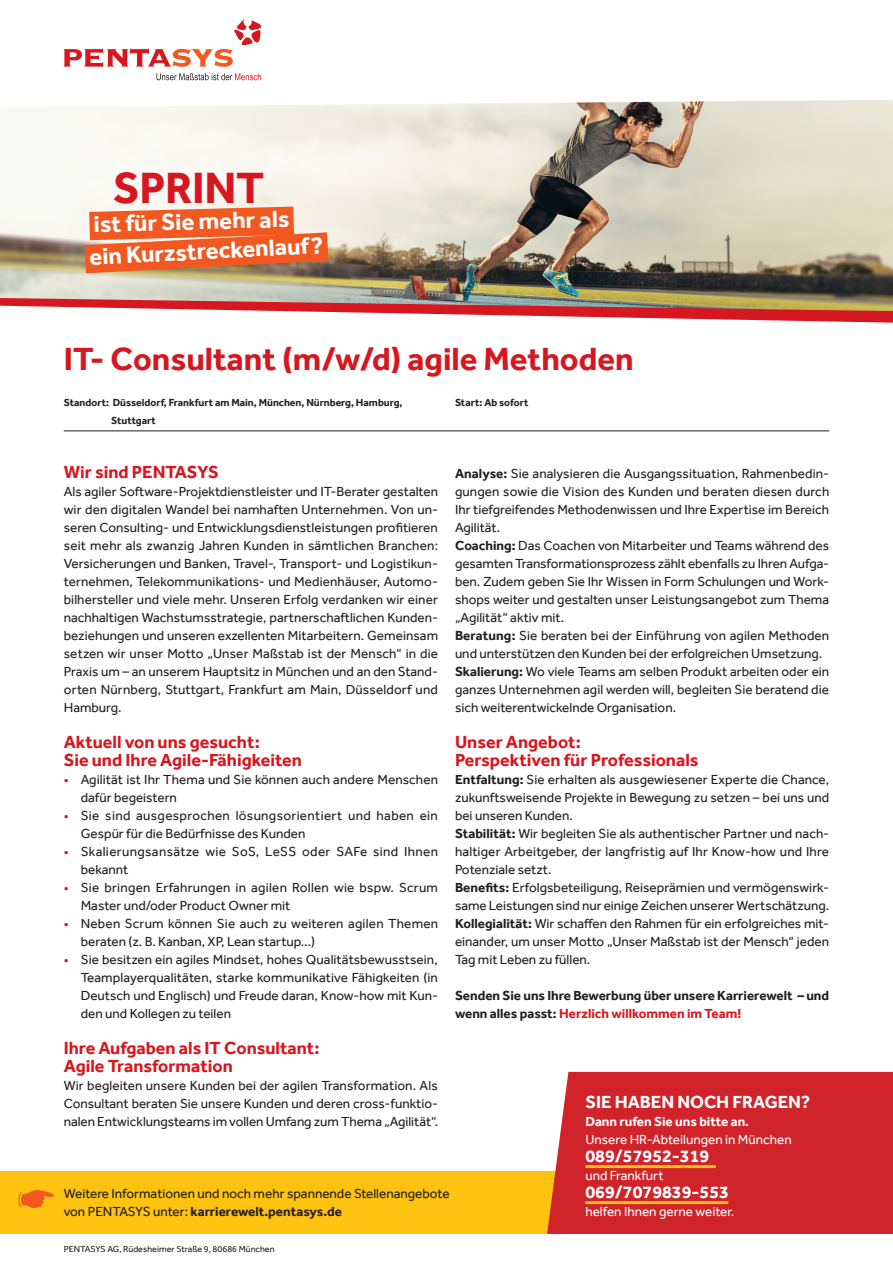
<style>
.page{position:relative;width:893px;height:1263px;background:#fff}
.page>*{position:absolute;margin:0;border:0;box-sizing:border-box;transform-origin:0 0}
.Schlagwort{font:700 45px "Effra";letter-spacing:-.005em;color:#d7171f}
.Jobtitel_Abschlussar{font:700 33px "Effra";color:#d7171f}
.Claim{font:700 24px "Effra";color:#fff}
.Headline_01{font:700 18px/18px "Effra";color:#d7171f}
.Fliesstext_linksbünd{font:700 18px "Effra";color:#fff}
.Headline_01-2{font:700 18px "Effra";color:#fff}
.Fliesstext_Blocksatz{font:13.5px/18px "Effra";color:#231f20;text-align:justify}
.Fliesstext_Blocksatz-2{font:13.5px/18px "Effra";letter-spacing:.025em;color:#231f20}
.Fliesstext_Blocksatz-3{font:700 13.5px/18px "Effra";color:#231f20}
.Fliesstext_Blocksatz-4{font:13.5px/18px "Effra";letter-spacing:.02em;color:#231f20}
.Fliesstext_linksbünd-2{font:13.5px "Effra";color:#fff}
.Fliesstext_linksbünd-3{font:13.5px "Effra";color:#231f20}
.Fliesstext_linksbünd-4{font:700 13.5px "Effra";color:#231f20}
.Fliesstext_Blocksatz-5{font:700 13.5px "Effra";color:#fff}
.Start_Standort{font:700 10.5px/18px "Effra";color:#231f20}
.Fliesstext_Blocksatz-6{font:9px "Effra";color:#231f20}
.s1{color:#d7171f}
.s2{font-weight:700}
.s3{font-weight:400}
</style>
<div class="page">
<img style="left:0;top:100px;width:893px;height:198px">
<svg style="left:85px;top:207px;width:243px;height:66px;background:#e86e3e"></svg>
<svg style="left:156px;top:73px;width:105px;height:7px"></svg>
<svg style="left:64px;top:19px;width:197px;height:48px"></svg>
<svg style="left:0;top:298px;width:893px;height:25px"></svg>
<hr style="left:64px;top:430px;width:765px;height:1px;background:#231f20">
<div style="left:0;top:1171px;width:568px;height:63px;background:#fec210"></div>
<div style="left:547px;top:1072px;width:346px;height:162px;background:#d1232a"></div>
<hr style="left:585px;top:1165px;width:131px;height:3px;background:#fec210">
<hr style="left:585px;top:1201px;width:143px;height:3px;background:#fec210">
<svg style="left:19px;top:1190px;width:35px;height:18px"></svg>
<p class="Schlagwort" style="left:113px;top:161px;width:153px">SPRINT</p>
<p class="Claim" style="left:94px;top:209px;width:197px;rotate:-1deg">ist für Sie mehr als</p>
<p class="Claim" style="left:89px;top:243px;width:236px;rotate:-3deg">ein Kurzstreckenlauf?</p>
<p class="Jobtitel_Abschlussar" style="left:64px;top:339px;width:571px">IT- Consultant (m/w/d) agile Methoden</p>
<p class="Start_Standort" style="left:111px;top:393px;width:293px;text-indent:-48px">Standort: Düsseldorf, Frankfurt am Main, München, Nürnberg, Hamburg,<br>Stuttgart</p>
<p class="Start_Standort" style="left:455px;top:393px;width:75px">Start: Ab sofort</p>
<p class="Headline_01" style="left:64px;top:463px;width:156px">Wir sind PENTASYS</p>
<p class="Fliesstext_Blocksatz" style="left:64px;top:482px;width:376px">Als agiler Software-Projektdienstleister und IT-Berater gestalten wir den digitalen Wandel bei namhaften Unternehmen. Von un&shy;seren Consulting- und Entwicklungsdienstleistungen profitieren seit mehr als zwanzig Jahren Kunden in sämtlichen Branchen:<br>Versicherungen und Banken, Travel-, Transport- und Logistikun&shy;ternehmen, Telekommunikations- und Medienhäuser, Automo&shy;bilhersteller und viele mehr. Unseren Erfolg verdanken wir einer nachhaltigen Wachstumsstrategie, partnerschaftlichen Kunden&shy;beziehungen und unseren exzellenten Mitarbeitern. Gemeinsam setzen wir unser Motto „Unser Maßstab ist der Mensch“ in die Praxis um – an unserem Hauptsitz in München und an den Stand&shy;orten Nürnberg, Stuttgart, Frankfurt am Main, Düsseldorf und Hamburg.</p>
<p class="Headline_01" style="left:64px;top:733px;width:240px">Aktuell von uns gesucht:<br>Sie und Ihre Agile-Fähigkeiten</p>
<p class="Fliesstext_Blocksatz" style="left:81px;top:770px;width:359px;text-indent:-17px"><span class="s1">•</span> Agilität ist Ihr Thema und Sie können auch andere Menschen dafür begeistern</p>
<p class="Fliesstext_Blocksatz-2" style="left:81px;top:806px;width:359px;text-indent:-17px"><span class="s1">•</span> Sie sind ausgesprochen lösungsorientiert und haben ein<br>Gespür für die Bedürfnisse des Kunden</p>
<p class="Fliesstext_Blocksatz-2" style="left:81px;top:842px;width:359px;text-indent:-17px"><span class="s1">•</span> Skalierungsansätze wie SoS, LeSS oder SAFe sind Ihnen bekannt</p>
<p class="Fliesstext_Blocksatz-4" style="left:81px;top:878px;width:359px;text-indent:-17px"><span class="s1">•</span> Sie bringen Erfahrungen in agilen Rollen wie bspw. Scrum<br>Master und/oder Product Owner mit</p>
<p class="Fliesstext_Blocksatz" style="left:81px;top:914px;width:359px;text-indent:-17px"><span class="s1">•</span> Neben Scrum können Sie auch zu weiteren agilen Themen beraten (z. B. Kanban, XP, Lean startup...)</p>
<p class="Fliesstext_Blocksatz" style="left:81px;top:950px;width:359px;text-indent:-17px"><span class="s1">•</span> Sie besitzen ein agiles Mindset, hohes Qualitätsbewusstsein, Teamplayerqualitäten, starke kommunikative Fähigkeiten (in Deutsch und Englisch) und Freude daran, Know-how mit Kun&shy;den und Kollegen zu teilen</p>
<p class="Headline_01" style="left:64px;top:1039px;width:257px">Ihre Aufgaben als IT Consultant:<br>Agile Transformation</p>
<p class="Fliesstext_Blocksatz" style="left:64px;top:1076px;width:376px">Wir begleiten unsere Kunden bei der agilen Transformation. Als Consultant beraten Sie unsere Kunden und deren cross-funktio&shy;nalen Entwicklungsteams im vollen Umfang zum Thema „Agilität“.</p>
<p class="Fliesstext_Blocksatz" style="left:455px;top:464px;width:376px"><span class="s2">Analyse:</span> Sie analysieren die Ausgangssituation, Rahmenbedin&shy;gungen sowie die Vision des Kunden und beraten diesen durch Ihr tiefgreifendes Methodenwissen und Ihre Expertise im Bereich Agilität.</p>
<p class="Fliesstext_Blocksatz" style="left:455px;top:536px;width:376px"><span class="s2">Coaching:</span> Das Coachen von Mitarbeiter und Teams während des gesamten Transformationsprozess zählt ebenfalls zu Ihren Aufga&shy;ben. Zudem geben Sie Ihr Wissen in Form Schulungen und Work&shy;shops weiter und gestalten unser Leistungsangebot zum Thema „Agilität“ aktiv mit.</p>
<p class="Fliesstext_Blocksatz" style="left:455px;top:626px;width:376px"><span class="s2">Beratung:</span> Sie beraten bei der Einführung von agilen Methoden und unterstützen den Kunden bei der erfolgreichen Umsetzung.</p>
<p class="Fliesstext_Blocksatz" style="left:455px;top:662px;width:376px"><span class="s2">Skalierung:</span> Wo viele Teams am selben Produkt arbeiten oder ein ganzes Unternehmen agil werden will, begleiten Sie beratend die sich weiterentwickelnde Organisation.</p>
<p class="Headline_01" style="left:455px;top:733px;width:245px">Unser Angebot:<br>Perspektiven für Professionals</p>
<p class="Fliesstext_Blocksatz" style="left:455px;top:770px;width:376px"><span class="s2">Entfaltung:</span> Sie erhalten als ausgewiesener Experte die Chance, zukunftsweisende Projekte in Bewegung zu setzen – bei uns und bei unseren Kunden.</p>
<p class="Fliesstext_Blocksatz" style="left:455px;top:824px;width:376px"><span class="s2">Stabilität:</span> Wir begleiten Sie als authentischer Partner und nach&shy;haltiger Arbeitgeber, der langfristig auf Ihr Know-how und Ihre Potenziale setzt.</p>
<p class="Fliesstext_Blocksatz" style="left:455px;top:878px;width:376px"><span class="s2">Benefits:</span> Erfolgsbeteiligung, Reiseprämien und vermögenswirk&shy;same Leistungen sind nur einige Zeichen unserer Wertschätzung.</p>
<p class="Fliesstext_Blocksatz" style="left:455px;top:914px;width:376px"><span class="s2">Kollegialität:</span> Wir schaffen den Rahmen für ein erfolgreiches mit&shy;einander, um unser Motto „Unser Maßstab ist der Mensch“ jeden Tag mit Leben zu füllen.</p>
<p class="Fliesstext_Blocksatz-3" style="left:455px;top:986px;width:376px">Senden Sie uns Ihre Bewerbung über unsere Karrierewelt – und wenn alles passt: <span class="s1">Herzlich willkommen im Team!</span></p>
<p class="Headline_01-2" style="left:585px;top:1091px;width:226px">SIE HABEN NOCH FRAGEN?</p>
<p class="Fliesstext_Blocksatz-5" style="left:585px;top:1113px;width:165px">Dann rufen Sie uns bitte an.</p>
<p class="Fliesstext_linksbünd-2" style="left:585px;top:1131px;width:208px">Unsere HR-Abteilungen in München</p>
<p class="Fliesstext_linksbünd" style="left:585px;top:1145px;width:125px">089/57952-319</p>
<p class="Fliesstext_linksbünd-2" style="left:585px;top:1167px;width:80px">und Frankfurt</p>
<p class="Fliesstext_linksbünd" style="left:585px;top:1181px;width:145px">069/7079839-553</p>
<p class="Fliesstext_linksbünd-2" style="left:585px;top:1203px;width:150px">helfen Ihnen gerne weiter.</p>
<p class="Fliesstext_linksbünd-3" style="left:64px;top:1185px;width:387px">Weitere Informationen und noch mehr spannende Stellenangebote</p>
<p class="Fliesstext_linksbünd-4" style="left:64px;top:1203px;width:280px"><span class="s3">von PENTASYS unter:</span> karrierewelt.pentasys.de</p>
<p class="Fliesstext_Blocksatz-6" style="left:64px;top:1243px;width:212px">PENTASYS AG, Rüdesheimer Straße 9, 80686 München</p>
</div>
